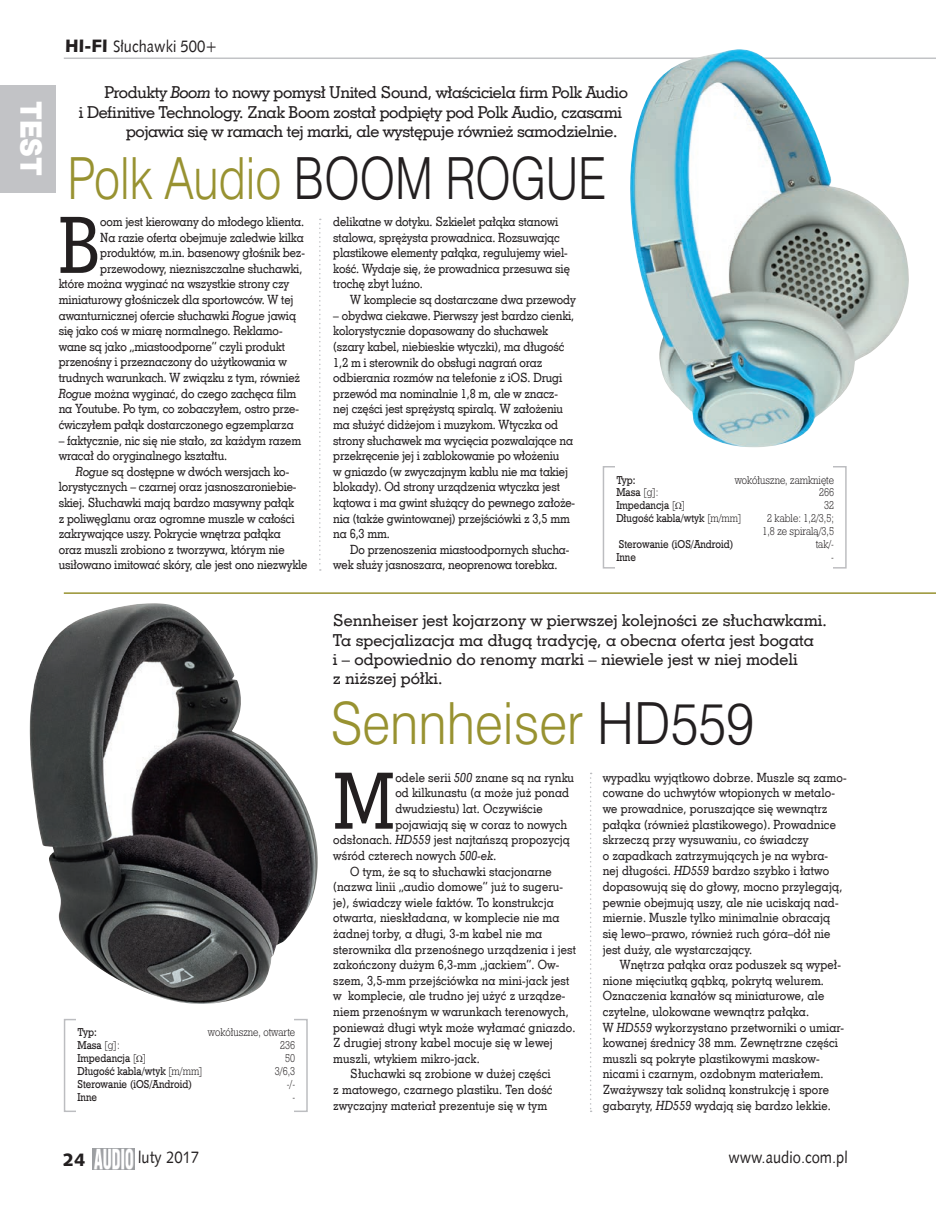
<style>
.page{position:relative;width:936px;height:1212px;background:#fff}
.page>*{position:absolute;margin:0;border:0;box-sizing:border-box;transform-origin:0 0}
.t1{font:77.7px "Geo Slab 703 Md EU";color:#231f20;scale:.9 1}
.t2{font:54px "Swis 721 Lt PL";color:#989231;scale:.8 1}
.t3{font:54px "Swis 721 Lt PL";color:#989231;scale:.9 1}
.t4{font:27.15px "Swis 721 Blk 2 EU";color:#fff;scale:.9 1}
.t5{font:18px "Humanst 531 Blk EU";color:#231f20}
.t6{font:16.5px "Geo Slab 703 Md EU";letter-spacing:-.025em;color:#231f20}
.t7{font:16.5px/19.2px "Geo Slab 703 Md EU";color:#231f20}
.t8{font:16.5px "Humanst 531 EU";color:#231f20;scale:.9 1}
.t9{font:12.75px/15.6px "Geo Slab 703 Md EU";letter-spacing:-.01em;color:#231f20;scale:.9 1}
.t10{font:12.75px/15.6px "Geo Slab 703 Md EU";letter-spacing:.01em;color:#231f20;scale:.9 1}
.t11{font:9.75px "Geo Slb 712 Md PL";color:#231f20;scale:.89 1}
.t12{font:9.75px/12.9px "Geo Slb 712 Lt PL";color:#231f20;text-align:center;scale:.9 1}
.s1{font-family:"Humanst 531 Blk EU";font-size:18px}
.s2{font-style:italic}
.s3{color:#231f20}
.s4{font-family:"Geo Slb 712 Lt PL"}
</style>
<div class="page">
<hr style="left:64px;top:58px;width:871px;height:1px;background:#c2c3c6">
<div style="left:0;top:85px;width:55px;height:107px;background:#c2c3c6"></div>
<img style="left:93px;top:1148px;width:41px;height:21px">
<hr style="left:64px;top:592px;width:871px;height:2px;background:#989231">
<div style="left:64px;top:1019px;width:244px;height:93px;border:1px solid #bcbdc0"></div>
<div style="left:77px;top:1015px;width:217px;height:108px;background:#fff"></div>
<svg style="left:590px;top:773px;width:1px;height:339px"></svg>
<svg style="left:319px;top:219px;width:2px;height:352px"></svg>
<img style="left:30px;top:603px;width:288px;height:401px">
<img style="left:626px;top:49px;width:284px;height:398px">
<h3 class="t4" style="left:50px;top:101px;width:85px;rotate:90deg">TEST</h3>
<p class="t8" style="left:65px;top:35px;width:171px"><span class="s1">HI-FI</span> Słuchawki 500+</p>
<p class="t6" style="left:105px;top:82px;width:525px">Produkty <span class="s2">Boom</span> to nowy pomysł United Sound, właściciela firm Polk Audio</p>
<p class="t6" style="left:79px;top:102px;width:544px">i Definitive Technology. Znak Boom został podpięty pod Polk Audio, czasami</p>
<p class="t6" style="left:126px;top:121px;width:493px">pojawia się w ramach tej marki, ale występuje również samodzielnie.</p>
<h2 class="t2" style="left:67px;top:143px;width:675px">Polk Audio <span class="s3">BOOM ROGUE</span></h2>
<h1 class="t1" style="left:59px;top:198px;width:48px">B</h1>
<p class="t9" style="left:100px;top:214px;width:228px">oom jest kierowany do młodego klienta.</p>
<p class="t9" style="left:100px;top:229px;width:228px">Na razie oferta obejmuje zaledwie kilka</p>
<p class="t9" style="left:100px;top:245px;width:229px">produktów, m.in. basenowy głośnik bez-</p>
<p class="t9" style="left:100px;top:260px;width:226px">przewodowy, niezniszczalne słuchawki,</p>
<p class="t9" style="left:59px;top:276px;width:258px">które można wyginać na wszystkie strony czy</p>
<p class="t9" style="left:59px;top:292px;width:262px">miniaturowy głośniczek dla sportowców. W tej</p>
<p class="t9" style="left:59px;top:307px;width:265px">awanturnicznej ofercie słuchawki <span class="s2">Rogue</span> jawią</p>
<p class="t9" style="left:59px;top:323px;width:250px">się jako coś w miarę normalnego. Reklamo-</p>
<p class="t9" style="left:59px;top:338px;width:253px">wane są jako „miastoodporne” czyli produkt</p>
<p class="t9" style="left:59px;top:354px;width:255px">przenośny i przeznaczony do użytkowania w</p>
<p class="t9" style="left:59px;top:370px;width:270px">trudnych warunkach. W związku z tym, również</p>
<p class="t9" style="left:59px;top:385px;width:265px"><span class="s2">Rogue</span> można wyginać, do czego zachęca film</p>
<p class="t9" style="left:59px;top:401px;width:268px">na Youtube. Po tym, co zobaczyłem, ostro prze-</p>
<p class="t9" style="left:59px;top:416px;width:263px">ćwiczyłem pałąk dostarczonego egzemplarza</p>
<p class="t9" style="left:59px;top:432px;width:271px">– faktycznie, nic się nie stało, za każdym razem wracał do oryginalnego kształtu.</p>
<p class="t9" style="left:59px;top:463px;width:278px;text-indent:17px"><span class="s2">Rogue</span> są dostępne w dwóch wersjach ko&shy;lorystycznych – czarnej oraz jasnoszaroniebie&shy;skiej. Słuchawki mają bardzo masywny pałąk<br>z poliwęglanu oraz ogromne muszle w całości zakrywające uszy. Pokrycie wnętrza pałąka<br>oraz muszli zrobiono z tworzywa, którym nie usiłowano imitować skóry, ale jest ono niezwykle</p>
<p class="t9" style="left:333px;top:214px;width:264px">delikatne w dotyku. Szkielet pałąka stanowi stalowa, sprężysta prowadnica. Rozsuwając plastikowe elementy pałąka, regulujemy wiel&shy;kość. Wydaje się, że prowadnica przesuwa się trochę zbyt luźno.</p>
<p class="t9" style="left:350px;top:292px;width:252px">W komplecie są dostarczane dwa przewody</p>
<p class="t9" style="left:333px;top:307px;width:270px">– obydwa ciekawe. Pierwszy jest bardzo cienki, kolorystycznie dopasowany do słuchawek (szary kabel, niebieskie wtyczki), ma długość 1,2 m i sterownik do obsługi nagrań oraz odbierania rozmów na telefonie z iOS. Drugi przewód ma nominalnie 1,8 m, ale w znacz&shy;nej części jest sprężystą spiralą. W założeniu ma służyć didżejom i muzykom. Wtyczka od strony słuchawek ma wycięcia pozwalające na przekręcenie jej i zablokowanie po włożeniu<br>w gniazdo (w zwyczajnym kablu nie ma takiej blokady). Od strony urządzenia wtyczka jest kątowa i ma gwint służący do pewnego założe&shy;nia (także gwintowanej) przejściówki z 3,5 mm na 6,3 mm.</p>
<p class="t9" style="left:333px;top:541px;width:264px;text-indent:17px">Do przenoszenia miastoodpornych słucha&shy;wek służy jasnoszara, neoprenowa torebka.</p>
<p class="t11" style="left:616px;top:472px;width:23px">Typ:</p>
<p class="t12" style="left:734px;top:473px;width:112px">wokółuszne, zamknięte</p>
<p class="t11" style="left:616px;top:485px;width:49px">Masa <span class="s4">[g]:</span></p>
<p class="t12" style="left:819px;top:486px;width:18px">266</p>
<p class="t11" style="left:616px;top:498px;width:79px">Impedancja <span class="s4">[ ]</span></p>
<p class="t12" style="left:824px;top:499px;width:13px">32</p>
<p class="t11" style="left:616px;top:511px;width:142px">Długość kabla/wtyk <span class="s4">[m/mm]</span></p>
<p class="t12" style="left:762px;top:512px;width:81px">2 kable: 1,2/3,5;<br>1,8 ze spiralą/3,5</p>
<p class="t11" style="left:618px;top:537px;width:130px">Sterowanie (iOS/Android)</p>
<p class="t12" style="left:815px;top:537px;width:22px">tak/-</p>
<p class="t11" style="left:616px;top:550px;width:24px">Inne</p>
<p class="t12" style="left:831px;top:550px;width:5px">-</p>
<p class="t7" style="left:333px;top:611px;width:495px">Sennheiser jest kojarzony w pierwszej kolejności ze słuchawkami.<br>Ta specjalizacja ma długą tradycję, a obecna oferta jest bogata<br>i – odpowiednio do renomy marki – niewiele jest w niej modeli<br>z niższej półki.</p>
<p class="t11" style="left:77px;top:1025px;width:23px">Typ:</p>
<p class="t12" style="left:208px;top:1026px;width:99px">wokółuszne, otwarte</p>
<p class="t11" style="left:77px;top:1038px;width:49px">Masa <span class="s4">[g]:</span></p>
<p class="t12" style="left:280px;top:1039px;width:18px">236</p>
<p class="t11" style="left:77px;top:1051px;width:79px">Impedancja <span class="s4">[ ]</span></p>
<p class="t12" style="left:285px;top:1051px;width:13px">50</p>
<p class="t11" style="left:77px;top:1064px;width:142px">Długość kabla/wtyk <span class="s4">[m/mm]</span></p>
<p class="t12" style="left:275px;top:1064px;width:24px">3/6,3</p>
<p class="t11" style="left:77px;top:1077px;width:130px">Sterowanie (iOS/Android)</p>
<p class="t12" style="left:287px;top:1077px;width:11px">-/-</p>
<p class="t11" style="left:77px;top:1090px;width:24px">Inne</p>
<p class="t12" style="left:292px;top:1090px;width:5px">-</p>
<h2 class="t3" style="left:331px;top:687px;width:472px">Sennheiser <span class="s3">HD559</span></h2>
<h1 class="t1" style="left:333px;top:754px;width:70px">M</h1>
<p class="t10" style="left:395px;top:769px;width:200px">odele serii <span class="s2">500</span> znane są na rynku</p>
<p class="t10" style="left:395px;top:785px;width:195px">od kilkunastu (a może już ponad</p>
<p class="t10" style="left:395px;top:801px;width:165px">dwudziestu) lat. Oczywiście</p>
<p class="t10" style="left:395px;top:816px;width:192px">pojawiają się w coraz to nowych</p>
<p class="t10" style="left:333px;top:832px;width:264px">odsłonach. <span class="s2">HD559</span> jest najtańszą propozycją</p>
<p class="t10" style="left:333px;top:847px;width:183px">wśród czterech nowych <span class="s2">500-ek.</span></p>
<p class="t10" style="left:350px;top:863px;width:225px">O tym, że są to słuchawki stacjonarne</p>
<p class="t10" style="left:333px;top:879px;width:257px">(nazwa linii „audio domowe” już to sugeru-</p>
<p class="t10" style="left:333px;top:894px;width:246px">je), świadczy wiele faktów. To konstrukcja</p>
<p class="t10" style="left:333px;top:910px;width:253px">otwarta, nieskładana, w komplecie nie ma</p>
<p class="t10" style="left:333px;top:925px;width:234px">żadnej torby, a długi, 3-m kabel nie ma</p>
<p class="t10" style="left:333px;top:941px;width:271px">sterownika dla przenośnego urządzenia i jest</p>
<p class="t10" style="left:333px;top:957px;width:253px">zakończony dużym 6,3-mm „jackiem”. Ow-</p>
<p class="t10" style="left:333px;top:972px;width:264px">szem, 3,5-mm przejściówka na mini-jack jest</p>
<p class="t10" style="left:333px;top:988px;width:259px">w komplecie, ale trudno jej użyć z urządze-</p>
<p class="t10" style="left:333px;top:1003px;width:263px">niem przenośnym w warunkach terenowych,</p>
<p class="t10" style="left:333px;top:1019px;width:270px">ponieważ długi wtyk może wyłamać gniazdo.</p>
<p class="t10" style="left:333px;top:1035px;width:245px">Z drugiej strony kabel mocuje się w lewej</p>
<p class="t10" style="left:333px;top:1050px;width:164px">muszli, wtykiem mikro-jack.</p>
<p class="t10" style="left:350px;top:1066px;width:224px">Słuchawki są zrobione w dużej części</p>
<p class="t10" style="left:333px;top:1081px;width:245px">z matowego, czarnego plastiku. Ten dość</p>
<p class="t10" style="left:333px;top:1097px;width:239px">zwyczajny materiał prezentuje się w tym</p>
<p class="t10" style="left:602px;top:769px;width:272px">wypadku wyjątkowo dobrze. Muszle są zamo&shy;cowane do uchwytów wtopionych w metalo&shy;we prowadnice, poruszające się wewnątrz pałąka (również plastikowego). Prowadnice skrzeczą przy wysuwaniu, co świadczy<br>o zapadkach zatrzymujących je na wybra&shy;nej długości. <span class="s2">HD559</span> bardzo szybko i łatwo dopasowują się do głowy, mocno przylegają, pewnie obejmują uszy, ale nie uciskają nad&shy;miernie. Muszle tylko minimalnie obracają się lewo–prawo, również ruch góra–dół nie jest duży, ale wystarczający.</p>
<p class="t10" style="left:602px;top:957px;width:270px;text-indent:17px">Wnętrza pałąka oraz poduszek są wypeł&shy;nione mięciutką gąbką, pokrytą welurem.<br>Oznaczenia kanałów są miniaturowe, ale czytelne, ulokowane wewnątrz pałąka.<br>W <span class="s2">HD559</span> wykorzystano przetworniki o umiar&shy;kowanej średnicy 38 mm. Zewnętrzne części muszli są pokryte plastikowymi maskow&shy;nicami i czarnym, ozdobnym materiałem.<br>Zważywszy tak solidną konstrukcję i spore gabaryty, <span class="s2">HD559</span> wydają się bardzo lekkie.</p>
<h3 class="t5" style="left:63px;top:1148px;width:24px">24</h3>
<p class="t8" style="left:138px;top:1147px;width:69px">luty 2017</p>
<p class="t8" style="left:728px;top:1146px;width:134px">www.audio.com.pl</p>
</div>
